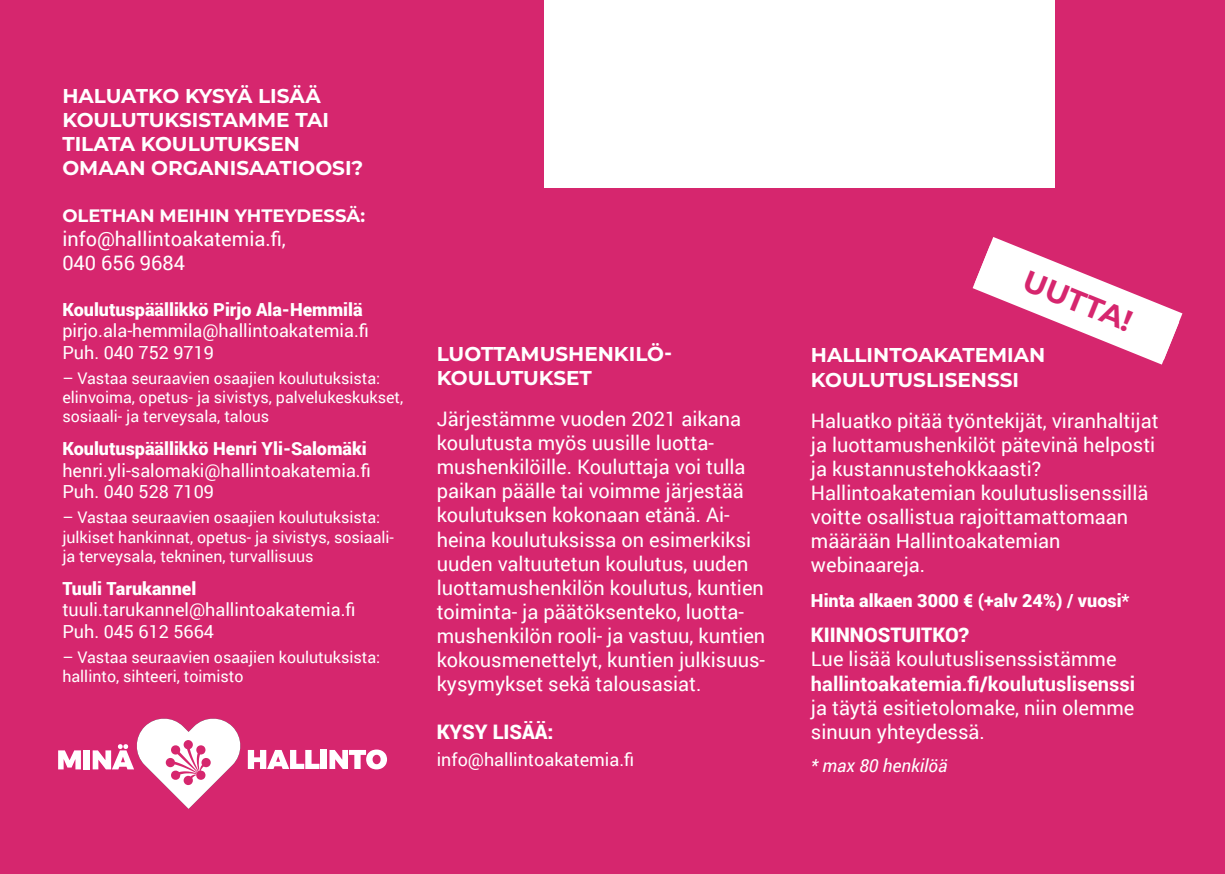
<style>
.page{position:relative;width:1225px;height:874px;background:#fff}
.page>*{position:absolute;margin:0;border:0;box-sizing:border-box;transform-origin:0 0}
.t1{font:700 30px "Montserrat";color:#d6266e}
.t2{font:20px/24px "Roboto";color:#fff}
.t3{font:700 20px/24px "Montserrat";color:#fff}
.t4{font:900 20px "Roboto";color:#fff}
.t5{font:18px "Roboto";color:#fff}
.t6{font:900 18px "Roboto";color:#fff}
.t7{font:700 18px "Montserrat";color:#fff}
.t8{font:italic 18px "Roboto";color:#fff}
.t9{font:16px/19.2px "Roboto";color:#fff}
.s1{font-weight:700}
</style>
<div class="page">
<div style="left:0;top:0;width:1225px;height:873px;background:#d6266e"></div>
<svg style="left:972px;top:237px;width:210px;height:127px"></svg>
<div style="left:544px;top:0;width:510px;height:187px;background:#fff"></div>
<svg style="left:58px;top:750px;width:23px;height:19px"></svg>
<div style="left:84px;top:750px;width:6px;height:19px;background:#fff"></div>
<svg style="left:93px;top:718px;width:226px;height:90px"></svg>
<div style="left:320px;top:749px;width:7px;height:19px;background:#fff"></div>
<svg style="left:329px;top:749px;width:58px;height:20px"></svg>
<p class="t3" style="left:62px;top:83px;width:268px">HALUATKO KYSYÄ LISÄÄ<br>KOULUTUKSISTAMME TAI</p>
<p class="t3" style="left:62px;top:131px;width:239px">TILATA KOULUTUKSEN</p>
<p class="t3" style="left:62px;top:155px;width:302px">OMAAN ORGANISAATIOOSI?</p>
<p class="t7" style="left:62px;top:202px;width:304px">OLETHAN MEIHIN YHTEYDESSÄ:</p>
<p class="t2" style="left:62px;top:226px;width:225px">info@hallintoakatemia.fi,</p>
<p class="t2" style="left:62px;top:250px;width:124px">040 656 9684</p>
<p class="t6" style="left:62px;top:296px;width:302px">Koulutuspäällikkö Pirjo Ala-Hemmilä</p>
<p class="t5" style="left:62px;top:318px;width:308px">pirjo.ala-hemmila@hallintoakatemia.fi</p>
<p class="t5" style="left:62px;top:339px;width:153px">Puh. 040 752 9719</p>
<p class="t9" style="left:62px;top:367px;width:342px">– Vastaa seuraavien osaajien koulutuksista: elinvoima, opetus- ja sivistys, palvelukeskukset, sosiaali- ja terveysala, talous</p>
<p class="t6" style="left:62px;top:436px;width:306px">Koulutuspäällikkö Henri Yli-Salomäki</p>
<p class="t5" style="left:62px;top:457px;width:310px">henri.yli-salomaki@hallintoakatemia.fi</p>
<p class="t5" style="left:62px;top:479px;width:153px">Puh. 040 528 7109</p>
<p class="t9" style="left:62px;top:507px;width:333px">– Vastaa seuraavien osaajien koulutuksista: julkiset hankinnat, opetus- ja sivistys, sosiaali-</p>
<p class="t9" style="left:62px;top:545px;width:253px">ja terveysala, tekninen, turvallisuus</p>
<p class="t6" style="left:62px;top:575px;width:135px">Tuuli Tarukannel</p>
<p class="t5" style="left:62px;top:597px;width:295px">tuuli.tarukannel@hallintoakatemia.fi</p>
<p class="t5" style="left:62px;top:618px;width:153px">Puh. 045 612 5664</p>
<p class="t9" style="left:62px;top:646px;width:319px">– Vastaa seuraavien osaajien koulutuksista: hallinto, sihteeri, toimisto</p>
<p class="t3" style="left:437px;top:341px;width:237px">LUOTTAMUSHENKILÖ-</p>
<p class="t3" style="left:437px;top:365px;width:157px">KOULUTUKSET</p>
<p class="t2" style="left:437px;top:406px;width:330px">Järjestämme vuoden 2021 aikana koulutusta myös uusille luotta&shy;mushenkilöille. Kouluttaja voi tulla paikan päälle tai voimme järjestää koulutuksen kokonaan etänä. Ai&shy;heina koulutuksissa on esimerkiksi uuden valtuutetun koulutus, uuden luottamushenkilön koulutus, kuntien toiminta- ja päätöksenteko, luotta&shy;mushenkilön rooli- ja vastuu, kuntien kokousmenettelyt, kuntien julkisuus&shy;kysymykset sekä talousasiat.</p>
<p class="t4" style="left:437px;top:717px;width:118px">KYSY LISÄÄ:</p>
<p class="t5" style="left:437px;top:746px;width:199px">info@hallintoakatemia.fi</p>
<p class="t1" style="left:1032px;top:259px;width:116px;rotate:22deg">UUTTA!</p>
<p class="t3" style="left:811px;top:342px;width:236px">HALLINTOAKATEMIAN</p>
<p class="t3" style="left:811px;top:366px;width:210px">KOULUTUSLISENSSI</p>
<p class="t2" style="left:811px;top:407px;width:349px">Haluatko pitää työntekijät, viranhaltijat ja luottamushenkilöt pätevinä helposti ja kustannustehokkaasti?</p>
<p class="t2" style="left:811px;top:479px;width:339px">Hallintoakatemian koulutuslisenssillä voitte osallistua rajoittamattomaan määrään Hallintoakatemian</p>
<p class="t2" style="left:811px;top:551px;width:116px">webinaareja.</p>
<p class="t6" style="left:811px;top:587px;width:320px">Hinta alkaen 3000 € (+alv 24%) / vuosi*</p>
<p class="t4" style="left:811px;top:621px;width:159px">KIINNOSTUITKO?</p>
<p class="t2" style="left:811px;top:646px;width:307px">Lue lisää koulutuslisenssistämme</p>
<p class="t2" style="left:811px;top:670px;width:326px;text-align:justify"><span class="s1">hallintoakatemia.fi/koulutuslisenssi </span>ja täytä esitietolomake, niin olemme sinuun yhteydessä.</p>
<p class="t8" style="left:811px;top:752px;width:138px">* max 80 henkilöä</p>
</div>
